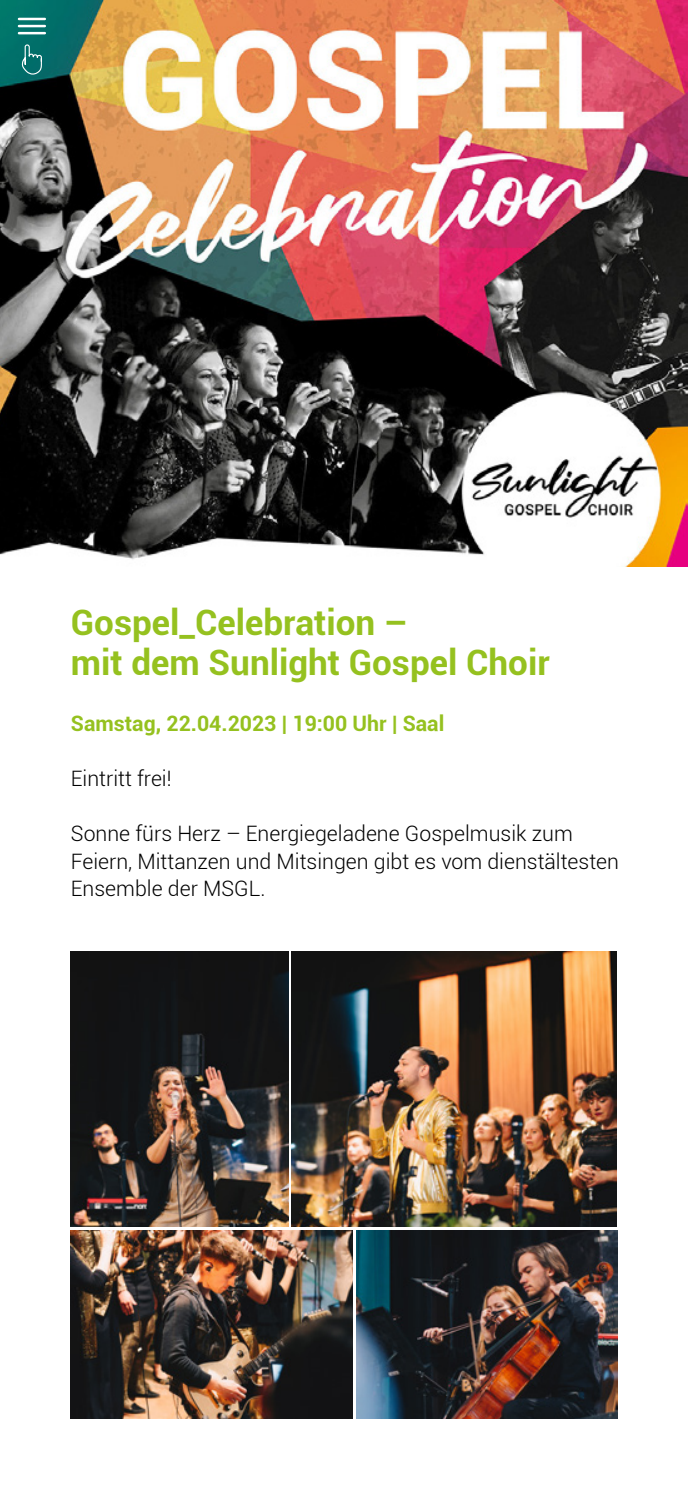
<style>
.page{position:relative;width:688px;height:1489px;background:#fff}
.page>*{position:absolute;margin:0;border:0;box-sizing:border-box;transform-origin:0 0}
.t1{font:700 35px/40px "Roboto";color:#95c11f}
.t2{font:300 21.25px/27.5px "Roboto";color:#000}
.t3{font:700 21.25px "Roboto";color:#95c11f}
</style>
<div class="page">
<img style="left:0;top:0;width:687px;height:566px">
<img style="left:291px;top:951px;width:325px;height:275px">
<img style="left:71px;top:1230px;width:281px;height:187px">
<img style="left:71px;top:951px;width:217px;height:275px">
<img style="left:356px;top:1230px;width:261px;height:187px">
<svg style="left:21px;top:44px;width:21px;height:31px"></svg>
<hr style="left:19px;top:18px;width:26px;height:2px;background:#fff">
<hr style="left:19px;top:25px;width:26px;height:2px;background:#fff">
<hr style="left:19px;top:32px;width:26px;height:2px;background:#fff">
<h1 class="t1" style="left:71px;top:603px;width:480px">Gospel_Celebration –<br>mit dem Sunlight Gospel Choir</h1>
<p class="t3" style="left:71px;top:711px;width:375px">Samstag, 22.04.2023 | 19:00 Uhr | Saal</p>
<p class="t2" style="left:71px;top:765px;width:102px">Eintritt frei!</p>
<p class="t2" style="left:71px;top:820px;width:549px">Sonne fürs Herz – Energiegeladene Gospelmusik zum<br>Feiern, Mittanzen und Mitsingen gibt es vom dienstältesten<br>Ensemble der MSGL.</p>
</div>
